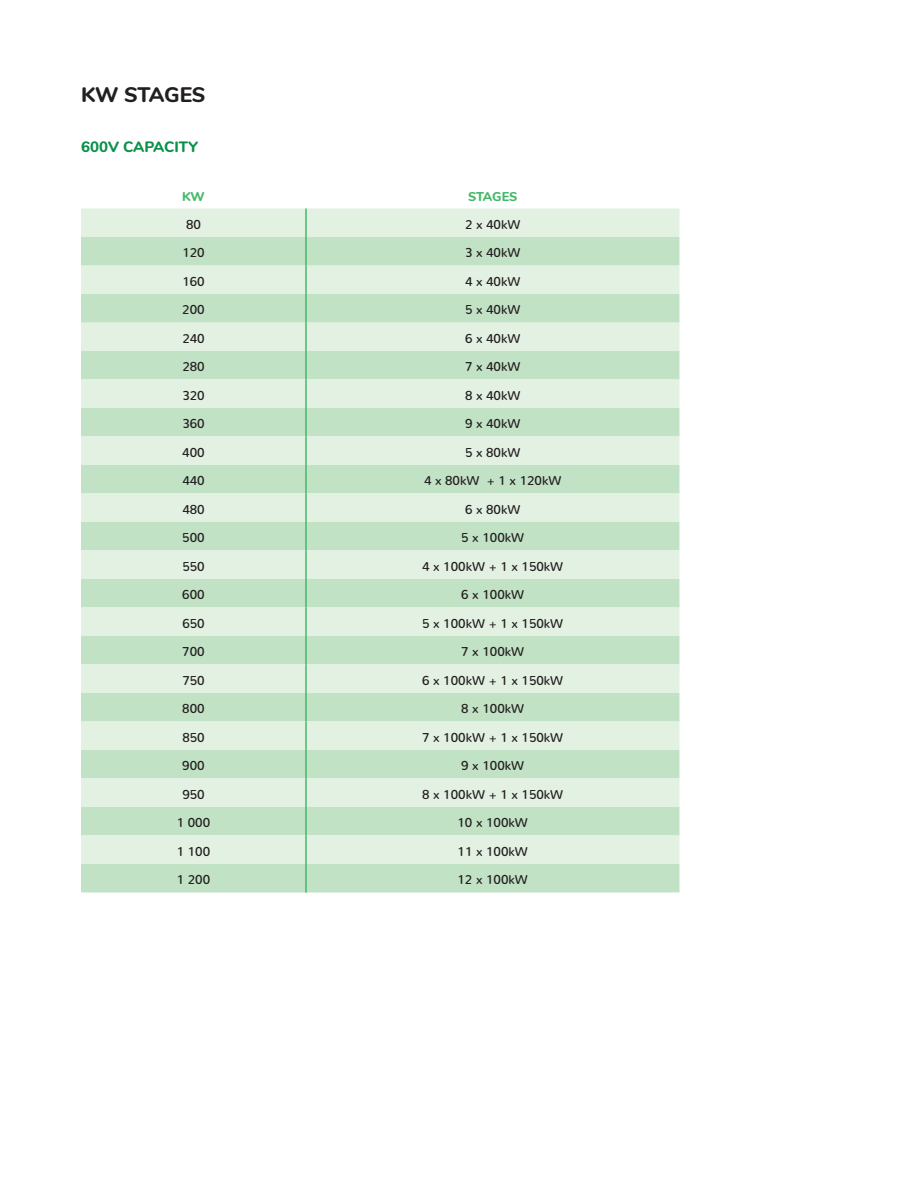
<style>
.page{position:relative;width:918px;height:1188px;background:#fff}
.page>*{position:absolute;margin:0;border:0;box-sizing:border-box;transform-origin:0 0}
.t1{font:800 21px "Nunito";letter-spacing:-.01em;color:#231f20}
.t2{font:800 15px "Nunito";color:#0b9049}
.t3{font:500 12.75px "Nunito";color:#231f20}
.t4{font:800 12.75px "Nunito";letter-spacing:-.015em;color:#44b869}
</style>
<div class="page">
<div style="left:81px;top:208px;width:599px;height:29px;background:#e3f1e3"></div>
<svg style="left:81px;top:237px;width:599px;height:655px;background:#cfe8d1"></svg>
<div style="left:81px;top:351px;width:599px;height:29px;background:#c2e2c5"></div>
<svg style="left:81px;top:380px;width:599px;height:484px;background:#d3ead5"></svg>
<hr style="left:305px;top:208px;width:2px;height:29px;background:#44b869">
<hr style="left:305px;top:237px;width:2px;height:29px;background:#44b869">
<hr style="left:305px;top:266px;width:2px;height:28px;background:#44b869">
<hr style="left:305px;top:294px;width:2px;height:28px;background:#44b869">
<hr style="left:305px;top:322px;width:2px;height:29px;background:#44b869">
<hr style="left:305px;top:351px;width:2px;height:29px;background:#44b869">
<hr style="left:305px;top:380px;width:2px;height:28px;background:#44b869">
<hr style="left:305px;top:408px;width:2px;height:28px;background:#44b869">
<hr style="left:305px;top:436px;width:2px;height:29px;background:#44b869">
<hr style="left:305px;top:465px;width:2px;height:29px;background:#44b869">
<hr style="left:305px;top:494px;width:2px;height:28px;background:#44b869">
<hr style="left:305px;top:522px;width:2px;height:28px;background:#44b869">
<hr style="left:305px;top:550px;width:2px;height:29px;background:#44b869">
<hr style="left:305px;top:579px;width:2px;height:29px;background:#44b869">
<hr style="left:305px;top:608px;width:2px;height:28px;background:#44b869">
<hr style="left:305px;top:636px;width:2px;height:28px;background:#44b869">
<hr style="left:305px;top:664px;width:2px;height:29px;background:#44b869">
<hr style="left:305px;top:693px;width:2px;height:29px;background:#44b869">
<hr style="left:305px;top:722px;width:2px;height:28px;background:#44b869">
<hr style="left:305px;top:750px;width:2px;height:28px;background:#44b869">
<hr style="left:305px;top:778px;width:2px;height:29px;background:#44b869">
<hr style="left:305px;top:807px;width:2px;height:29px;background:#44b869">
<hr style="left:305px;top:836px;width:2px;height:28px;background:#44b869">
<hr style="left:305px;top:864px;width:2px;height:28px;background:#44b869">
<h1 class="t1" style="left:81px;top:79px;width:126px">KW STAGES</h1>
<p class="t2" style="left:81px;top:135px;width:119px">600V CAPACITY</p>
<p class="t4" style="left:182px;top:187px;width:24px">KW</p>
<p class="t4" style="left:468px;top:187px;width:51px">STAGES</p>
<p class="t3" style="left:186px;top:213px;width:16px">80</p>
<p class="t3" style="left:465px;top:213px;width:57px">2 x 40kW</p>
<p class="t3" style="left:182px;top:242px;width:24px">120</p>
<p class="t3" style="left:465px;top:242px;width:57px">3 x 40kW</p>
<p class="t3" style="left:182px;top:270px;width:24px">160</p>
<p class="t3" style="left:465px;top:270px;width:57px">4 x 40kW</p>
<p class="t3" style="left:182px;top:299px;width:24px">200</p>
<p class="t3" style="left:465px;top:299px;width:57px">5 x 40kW</p>
<p class="t3" style="left:182px;top:327px;width:24px">240</p>
<p class="t3" style="left:465px;top:327px;width:57px">6 x 40kW</p>
<p class="t3" style="left:182px;top:356px;width:24px">280</p>
<p class="t3" style="left:465px;top:356px;width:57px">7 x 40kW</p>
<p class="t3" style="left:182px;top:384px;width:24px">320</p>
<p class="t3" style="left:465px;top:384px;width:57px">8 x 40kW</p>
<p class="t3" style="left:182px;top:413px;width:24px">360</p>
<p class="t3" style="left:465px;top:413px;width:57px">9 x 40kW</p>
<p class="t3" style="left:182px;top:441px;width:24px">400</p>
<p class="t3" style="left:465px;top:441px;width:57px">5 x 80kW</p>
<p class="t3" style="left:182px;top:470px;width:24px">440</p>
<p class="t3" style="left:424px;top:470px;width:139px">4 x 80kW + 1 x 120kW</p>
<p class="t3" style="left:182px;top:498px;width:24px">480</p>
<p class="t3" style="left:465px;top:498px;width:57px">6 x 80kW</p>
<p class="t3" style="left:182px;top:527px;width:24px">500</p>
<p class="t3" style="left:461px;top:527px;width:64px">5 x 100kW</p>
<p class="t3" style="left:182px;top:555px;width:24px">550</p>
<p class="t3" style="left:422px;top:555px;width:143px">4 x 100kW + 1 x 150kW</p>
<p class="t3" style="left:182px;top:584px;width:24px">600</p>
<p class="t3" style="left:461px;top:584px;width:64px">6 x 100kW</p>
<p class="t3" style="left:182px;top:612px;width:24px">650</p>
<p class="t3" style="left:422px;top:612px;width:143px">5 x 100kW + 1 x 150kW</p>
<p class="t3" style="left:182px;top:641px;width:24px">700</p>
<p class="t3" style="left:461px;top:641px;width:64px">7 x 100kW</p>
<p class="t3" style="left:182px;top:669px;width:24px">750</p>
<p class="t3" style="left:422px;top:669px;width:143px">6 x 100kW + 1 x 150kW</p>
<p class="t3" style="left:182px;top:698px;width:24px">800</p>
<p class="t3" style="left:461px;top:698px;width:64px">8 x 100kW</p>
<p class="t3" style="left:182px;top:726px;width:24px">850</p>
<p class="t3" style="left:422px;top:726px;width:143px">7 x 100kW + 1 x 150kW</p>
<p class="t3" style="left:182px;top:755px;width:24px">900</p>
<p class="t3" style="left:461px;top:755px;width:64px">9 x 100kW</p>
<p class="t3" style="left:182px;top:783px;width:24px">950</p>
<p class="t3" style="left:422px;top:783px;width:143px">8 x 100kW + 1 x 150kW</p>
<p class="t3" style="left:177px;top:812px;width:35px">1 000</p>
<p class="t3" style="left:458px;top:812px;width:72px">10 x 100kW</p>
<p class="t3" style="left:177px;top:840px;width:35px">1 100</p>
<p class="t3" style="left:458px;top:840px;width:72px">11 x 100kW</p>
<p class="t3" style="left:177px;top:869px;width:35px">1 200</p>
<p class="t3" style="left:458px;top:869px;width:72px">12 x 100kW</p>
</div>
